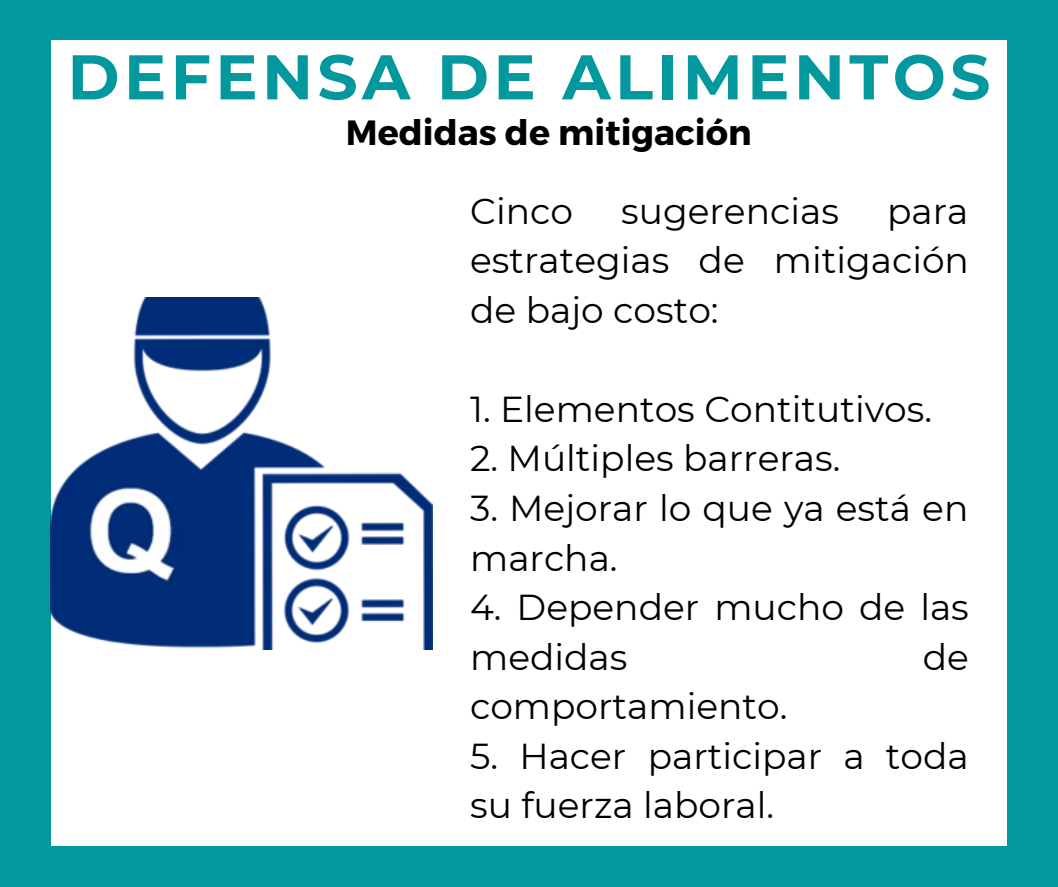
<style>
.page{position:relative;width:1058px;height:887px;background:#fff}
.page>*{position:absolute;margin:0;border:0;box-sizing:border-box;transform-origin:0 0}
.t1{font:700 63px "Montserrat";letter-spacing:.07em;color:#03989e}
.t2{font:36px/49.5px "Montserrat";color:#000}
.t3{font:700 34.95px "Montserrat";color:#000}
</style>
<div class="page">
<div style="left:0;top:0;width:1057px;height:886px;background:#03989e"></div>
<div style="left:51px;top:40px;width:955px;height:806px;background:#fff"></div>
<img style="left:51px;top:297px;width:381px;height:353px">
<h1 class="t1" style="left:67px;top:38px;width:924px">DEFENSA DE ALIMENTOS</h1>
<p class="t3" style="left:346px;top:109px;width:407px">Medidas de mitigación</p>
<p class="t2" style="left:470px;top:186px;width:104px">Cinco</p>
<p class="t2" style="left:621px;top:186px;width:219px">sugerencias</p>
<p class="t2" style="left:470px;top:186px;width:500px;text-align:justify;text-indent:417px">para estrategias de mitigación de bajo costo:</p>
<p class="t2" style="left:470px;top:384px;width:463px">1. Elementos Contitutivos.</p>
<p class="t2" style="left:470px;top:434px;width:372px">2. Múltiples barreras.</p>
<p class="t2" style="left:470px;top:483px;width:500px">3. Mejorar lo que ya está en marcha.</p>
<p class="t2" style="left:470px;top:582px;width:500px">4. Depender mucho de las medidas</p>
<p class="t2" style="left:922px;top:632px;width:48px">de</p>
<p class="t2" style="left:470px;top:681px;width:319px">comportamiento.</p>
<p class="t2" style="left:470px;top:731px;width:500px">5. Hacer participar a toda su fuerza laboral.</p>
</div>
